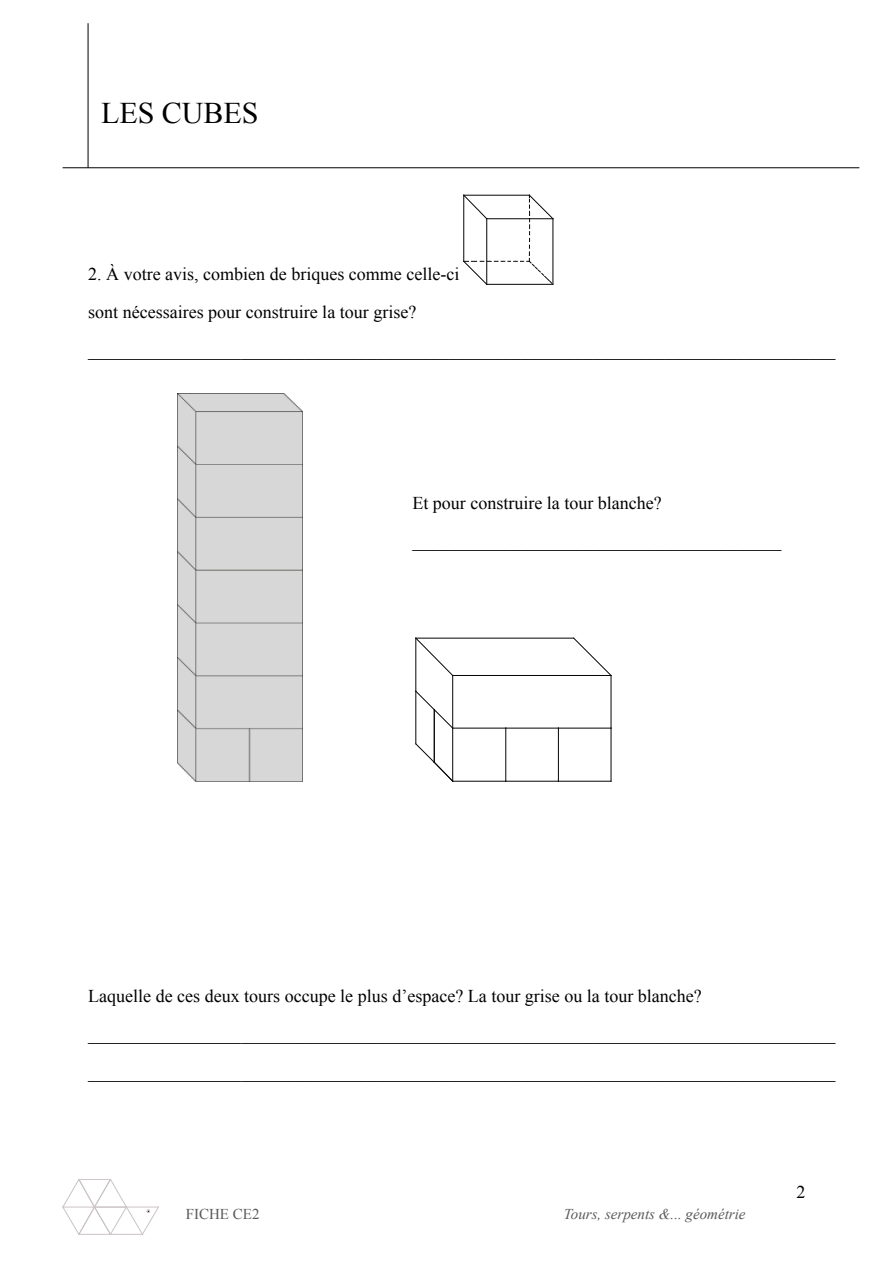
<style>
.page{position:relative;width:893px;height:1263px;background:#fff}
.page>*{position:absolute;margin:0;border:0;box-sizing:border-box;transform-origin:0 0}
.t1{font:30px "Times New Roman";color:#000}
.t2{font:18px/38.1px "Times New Roman";color:#000}
.t3{font:italic 15px "Times New Roman";color:#58595b}
.t4{font:15px "Times New Roman";color:#58595b}
</style>
<div class="page">
<svg style="left:63px;top:1179px;width:96px;height:56px"></svg>
<hr style="left:63px;top:168px;width:796px;height:1px;background:#000">
<hr style="left:88px;top:23px;width:1px;height:145px;background:#000">
<img style="left:177px;top:393px;width:125px;height:389px">
<hr style="left:505px;top:728px;width:1px;height:53px;background:#050504">
<hr style="left:452px;top:728px;width:1px;height:53px;background:#050504">
<hr style="left:558px;top:728px;width:1px;height:53px;background:#050504">
<hr style="left:452px;top:728px;width:54px;height:1px;background:#050504">
<hr style="left:506px;top:728px;width:52px;height:1px;background:#050504">
<hr style="left:452px;top:781px;width:54px;height:1px;background:#050504">
<hr style="left:506px;top:781px;width:52px;height:1px;background:#050504">
<hr style="left:558px;top:728px;width:53px;height:1px;background:#050504">
<hr style="left:558px;top:781px;width:53px;height:1px;background:#050504">
<hr style="left:610px;top:728px;width:1px;height:53px;background:#050504">
<hr style="left:434px;top:710px;width:1px;height:52px;background:#050504">
<svg style="left:416px;top:691px;width:36px;height:38px"></svg>
<hr style="left:415px;top:691px;width:1px;height:53px;background:#050504">
<svg style="left:415px;top:743px;width:38px;height:38px"></svg>
<hr style="left:452px;top:675px;width:1px;height:53px;background:#050504">
<hr style="left:610px;top:675px;width:1px;height:53px;background:#050504">
<hr style="left:415px;top:638px;width:1px;height:53px;background:#050504">
<hr style="left:452px;top:675px;width:159px;height:1px;background:#050504">
<svg style="left:415px;top:638px;width:38px;height:38px"></svg>
<hr style="left:416px;top:638px;width:157px;height:1px;background:#050504">
<svg style="left:573px;top:638px;width:38px;height:37px"></svg>
<svg style="left:463px;top:195px;width:90px;height:90px"></svg>
<h1 class="t1" style="left:101px;top:102px;width:159px">LES CUBES</h1>
<p class="t2" style="left:88px;top:257px;width:748px">2. À votre avis, combien de briques comme celle-ci<br>sont nécessaires pour construire la tour grise? ___________________________________________________________________________________</p>
<p class="t2" style="left:412px;top:485px;width:370px">Et pour construire la tour blanche? _________________________________________</p>
<p class="t2" style="left:88px;top:978px;width:748px">Laquelle de ces deux tours occupe le plus d’espace? La tour grise ou la tour blanche? ___________________________________________________________________________________ ___________________________________________________________________________________</p>
<p class="t4" style="left:186px;top:1209px;width:75px">FICHE CE2</p>
<p class="t3" style="left:564px;top:1209px;width:183px">Tours, serpents &amp;... géométrie</p>
<p class="t2" style="left:796px;top:1175px;width:10px">2</p>
</div>
